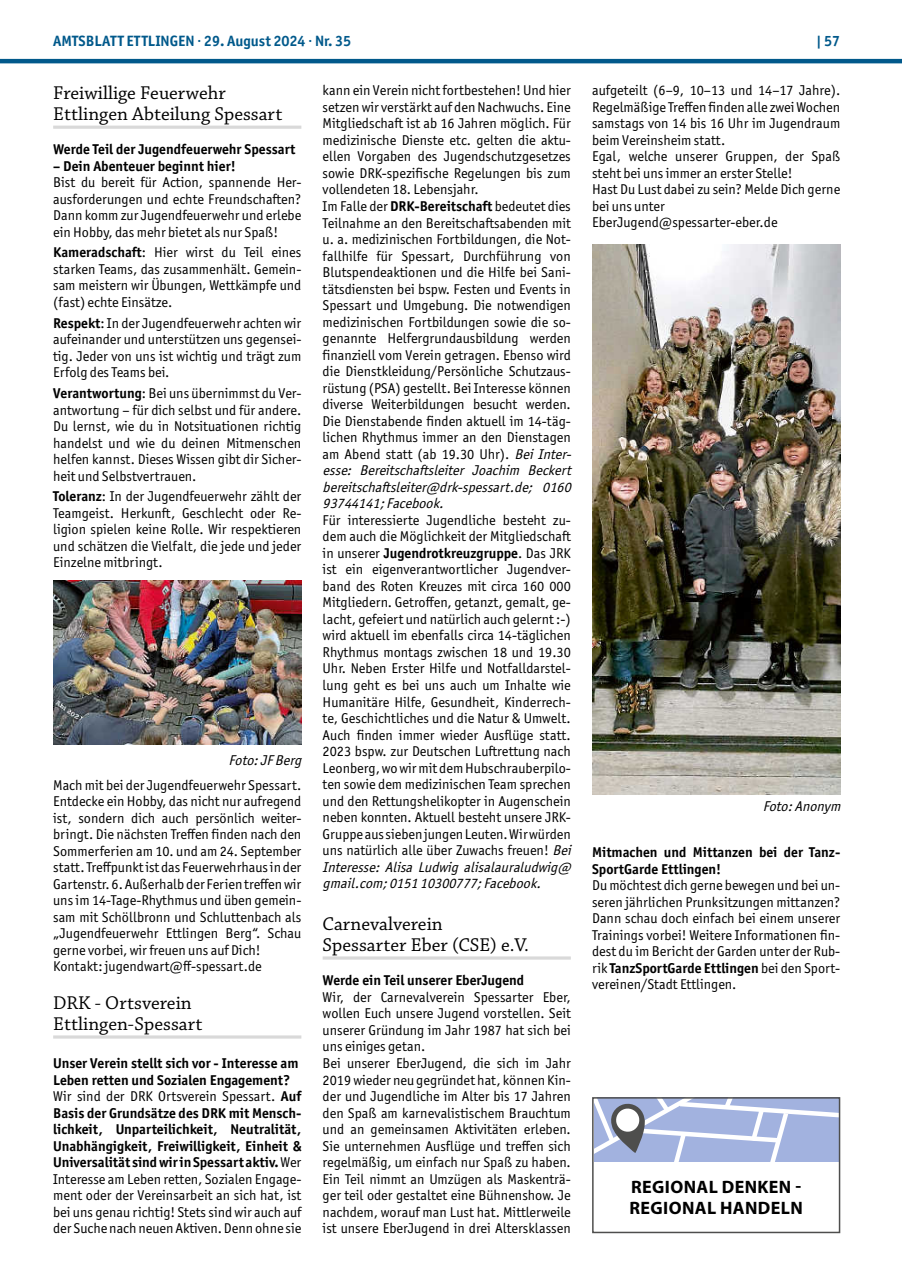
<style>
.page{position:relative;width:902px;height:1280px;background:#fff}
.page>*{position:absolute;margin:0;border:0;box-sizing:border-box;transform-origin:0 0}
.t1{font:19.5px/21px "Chaparral Pro";color:#000}
.t2{font:700 18px/21px "Myriad Pro";letter-spacing:.02em;color:#000}
.t3{font:700 15px "Officina Sans ITC Pro";color:#01598b}
.t4{font:14.25px/16.5px "Officina Sans ITC Pro";color:#000;text-align:justify}
.t5{font:700 14.25px/16.5px "Officina Sans ITC Pro";color:#000}
.t6{font:italic 14.25px "Officina Sans ITC Pro";color:#000}
.s1{font-weight:700}
.s2{font-style:italic}
.s3{font-weight:400}
</style>
<div class="page">
<hr style="left:0;top:59px;width:901px;height:4px;background:#01598b">
<hr style="left:53px;top:126px;width:248px;height:3px;background:#d9d9d9">
<hr style="left:53px;top:1035px;width:248px;height:3px;background:#d9d9d9">
<img style="left:53px;top:580px;width:248px;height:164px">
<svg style="left:322px;top:956px;width:248px;height:4px"></svg>
<img style="left:592px;top:245px;width:248px;height:550px">
<svg style="left:595px;top:1100px;width:242px;height:62px"></svg>
<div style="left:592px;top:1097px;width:248px;height:136px;border:2px solid #4e4e4d"></div>
<p class="t3" style="left:53px;top:31px;width:299px">AMTSBLATT ETTLINGEN · 29. August 2024 · Nr. 35</p>
<p class="t3" style="left:816px;top:31px;width:26px">| 57</p>
<h1 class="t1" style="left:53px;top:84px;width:231px">Freiwillige Feuerwehr<br>Ettlingen Abteilung Spessart</h1>
<p class="t5" style="left:53px;top:141px;width:244px">Werde Teil der Jugendfeuerwehr Spessart</p>
<p class="t5" style="left:53px;top:157px;width:184px">– Dein Abenteuer beginnt hier!</p>
<p class="t4" style="left:53px;top:174px;width:250px">Bist du bereit für Action, spannende Her&shy;ausforderungen und echte Freundschaften?<br>Dann komm zur Jugendfeuerwehr und erlebe ein Hobby, das mehr bietet als nur Spaß!</p>
<p class="t4" style="left:53px;top:244px;width:250px"><span class="s1">Kameradschaft</span>: Hier wirst du Teil eines starken Teams, das zusammenhält. Gemein&shy;sam meistern wir Übungen, Wettkämpfe und (fast) echte Einsätze.</p>
<p class="t4" style="left:53px;top:315px;width:250px"><span class="s1">Respekt</span>: In der Jugendfeuerwehr achten wir aufeinander und unterstützen uns gegensei&shy;tig. Jeder von uns ist wichtig und trägt zum Erfolg des Teams bei.</p>
<p class="t4" style="left:53px;top:385px;width:250px"><span class="s1">Verantwortung</span>: Bei uns übernimmst du Ver&shy;antwortung – für dich selbst und für andere.<br>Du lernst, wie du in Notsituationen richtig handelst und wie du deinen Mitmenschen helfen kannst. Dieses Wissen gibt dir Sicher&shy;heit und Selbstvertrauen.</p>
<p class="t4" style="left:53px;top:488px;width:250px"><span class="s1">Toleranz</span>: In der Jugendfeuerwehr zählt der Teamgeist. Herkunft, Geschlecht oder Re&shy;ligion spielen keine Rolle. Wir respektieren und schätzen die Vielfalt, die jede und jeder Einzelne mitbringt.</p>
<p class="t4" style="left:592px;top:82px;width:250px;text-align:left">aufgeteilt (6–9, 10–13 und 14–17 Jahre).<br>Regelmäßige Treffen finden alle zwei Wochen samstags von 14 bis 16 Uhr im Jugendraum beim Vereinsheim statt.<br>Egal, welche unserer Gruppen, der Spaß steht bei uns immer an erster Stelle!<br>Hast Du Lust dabei zu sein? Melde Dich gerne bei uns unter EberJugend@spessarter-eber.de</p>
<p class="t4" style="left:322px;top:82px;width:253px;text-align:left">kann ein Verein nicht fortbestehen! Und hier setzen wir verstärkt auf den Nachwuchs. Eine Mitgliedschaft ist ab 16 Jahren möglich. Für medizinische Dienste etc. gelten die aktu&shy;ellen Vorgaben des Jugendschutzgesetzes sowie DRK-spezifische Regelungen bis zum vollendeten 18. Lebensjahr.<br>Im Falle der <span class="s1">DRK-Bereitschaft</span> bedeutet dies Teilnahme an den Bereitschaftsabenden mit u. a. medizinischen Fortbildungen, die Not&shy;fallhilfe für Spessart, Durchführung von Blutspendeaktionen und die Hilfe bei Sani&shy;tätsdiensten bei bspw. Festen und Events in Spessart und Umgebung. Die notwendigen medizinischen Fortbildungen sowie die so&shy;genannte Helfergrundausbildung werden finanziell vom Verein getragen. Ebenso wird die Dienstkleidung/Persönliche Schutzaus&shy;rüstung (PSA) gestellt. Bei Interesse können diverse Weiterbildungen besucht werden.<br>Die Dienstabende finden aktuell im 14-täg&shy;lichen Rhythmus immer an den Dienstagen am Abend statt (ab 19.30 Uhr). <span class="s2">Bei Inter&shy;esse: Bereitschaftsleiter Joachim Beckert bereitschaftsleiter@drk-spessart.de; 0160<br>93744141;Facebook.</span></p>
<p class="t4" style="left:322px;top:512px;width:253px;text-align:left">Für interessierte Jugendliche besteht zu&shy;dem auch die Möglichkeit der Mitgliedschaft in unserer <span class="s1">Jugendrotkreuzgruppe</span>. Das JRK ist ein eigenverantwortlicher Jugendver&shy;band des Roten Kreuzes mit circa 160 000<br>Mitgliedern. Getroffen, getanzt, gemalt, ge&shy;lacht, gefeiert und natürlich auch gelernt :-) wird aktuell im ebenfalls circa 14-täglichen Rhythmus montags zwischen 18 und 19.30<br>Uhr. Neben Erster Hilfe und Notfalldarstel&shy;lung geht es bei uns auch um Inhalte wie Humanitäre Hilfe, Gesundheit, Kinderrech&shy;te, Geschichtliches und die Natur &amp; Umwelt.<br>Auch finden immer wieder Ausflüge statt.<br>2023 bspw. zur Deutschen Luftrettung nach Leonberg, wo wir mit dem Hubschrauberpilo&shy;ten sowie dem medizinischen Team sprechen und den Rettungshelikopter in Augenschein neben konnten. Aktuell besteht unsere JRK-Gruppe aus sieben jungen Leuten. Wir würden uns natürlich alle über Zuwachs freuen! <span class="s2">Bei Interesse: Alisa Ludwig alisalauraludwig@ gmail.com;015110300777;Facebook.</span></p>
<h1 class="t1" style="left:322px;top:914px;width:208px">Carnevalverein<br>Spessarter Eber (CSE) e.V.</h1>
<p class="t5" style="left:322px;top:972px;width:203px">Werde ein Teil unserer EberJugend</p>
<p class="t4" style="left:322px;top:989px;width:250px;text-align:left">Wir, der Carnevalverein Spessarter Eber, wollen Euch unsere Jugend vorstellen. Seit unserer Gründung im Jahr 1987 hat sich bei uns einiges getan.<br>Bei unserer EberJugend, die sich im Jahr 2019 wieder neu gegründet hat, können Kin&shy;der und Jugendliche im Alter bis 17 Jahren den Spaß am karnevalistischem Brauchtum und an gemeinsamen Aktivitäten erleben.<br>Sie unternehmen Ausflüge und treffen sich regelmäßig, um einfach nur Spaß zu haben.<br>Ein Teil nimmt an Umzügen als Maskenträ&shy;ger teil oder gestaltet eine Bühnenshow. Je nachdem, worauf man Lust hat. Mittlerweile ist unsere EberJugend in drei Altersklassen</p>
<p class="t6" style="left:228px;top:751px;width:78px">Foto:JFBerg</p>
<p class="t4" style="left:53px;top:776px;width:250px;text-align:left">Mach mit bei der Jugendfeuerwehr Spessart.<br>Entdecke ein Hobby, das nicht nur aufregend ist, sondern dich auch persönlich weiter&shy;bringt. Die nächsten Treffen finden nach den Sommerferien am 10. und am 24. September statt. Treffpunkt ist das Feuerwehrhaus in der Gartenstr. 6. Außerhalb der Ferien treffen wir uns im 14-Tage-Rhythmus und üben gemein&shy;sam mit Schöllbronn und Schluttenbach als „Jugendfeuerwehr Ettlingen Berg“. Schau gerne vorbei, wir freuen uns auf Dich!<br>Kontakt: jugendwart@ff-spessart.de</p>
<h1 class="t1" style="left:53px;top:993px;width:151px">DRK - Ortsverein<br>Ettlingen-Spessart</h1>
<p class="t5" style="left:53px;top:1055px;width:250px">Unser Verein stellt sich vor - Interesse am Leben retten und Sozialen Engagement?<br><span class="s3">Wir sind der DRK Ortsverein Spessart.</span> Auf Basis der Grundsätze des DRK mit Mensch&shy;lichkeit, Unparteilichkeit, Neutralität, Unabhängigkeit, Freiwilligkeit, Einheit &amp; Universalität sind wir in Spessart aktiv. <span class="s3">Wer Interesse am Leben retten, Sozialen Engage&shy;ment oder der Vereinsarbeit an sich hat, ist bei uns genau richtig! Stets sind wir auch auf der Suche nach neuen Aktiven. Denn ohne sie</span></p>
<p class="t6" style="left:762px;top:798px;width:83px">Foto:Anonym</p>
<p class="t5" style="left:592px;top:844px;width:250px">Mitmachen und Mittanzen bei der Tanz-<br>SportGarde Ettlingen!</p>
<p class="t4" style="left:592px;top:877px;width:250px">Du möchtest dich gerne bewegen und bei un&shy;seren jährlichen Prunksitzungen mittanzen?<br>Dann schau doch einfach bei einem unserer Trainings vorbei! Weitere Informationen fin&shy;dest du im Bericht der Garden unter der Rub&shy;rik <span class="s1">TanzSportGarde Ettlingen</span> bei den Sport&shy;vereinen/Stadt Ettlingen.</p>
<p class="t2" style="left:629px;top:1176px;width:175px">REGIONAL DENKEN -<br>REGIONAL HANDELN</p>
</div>
